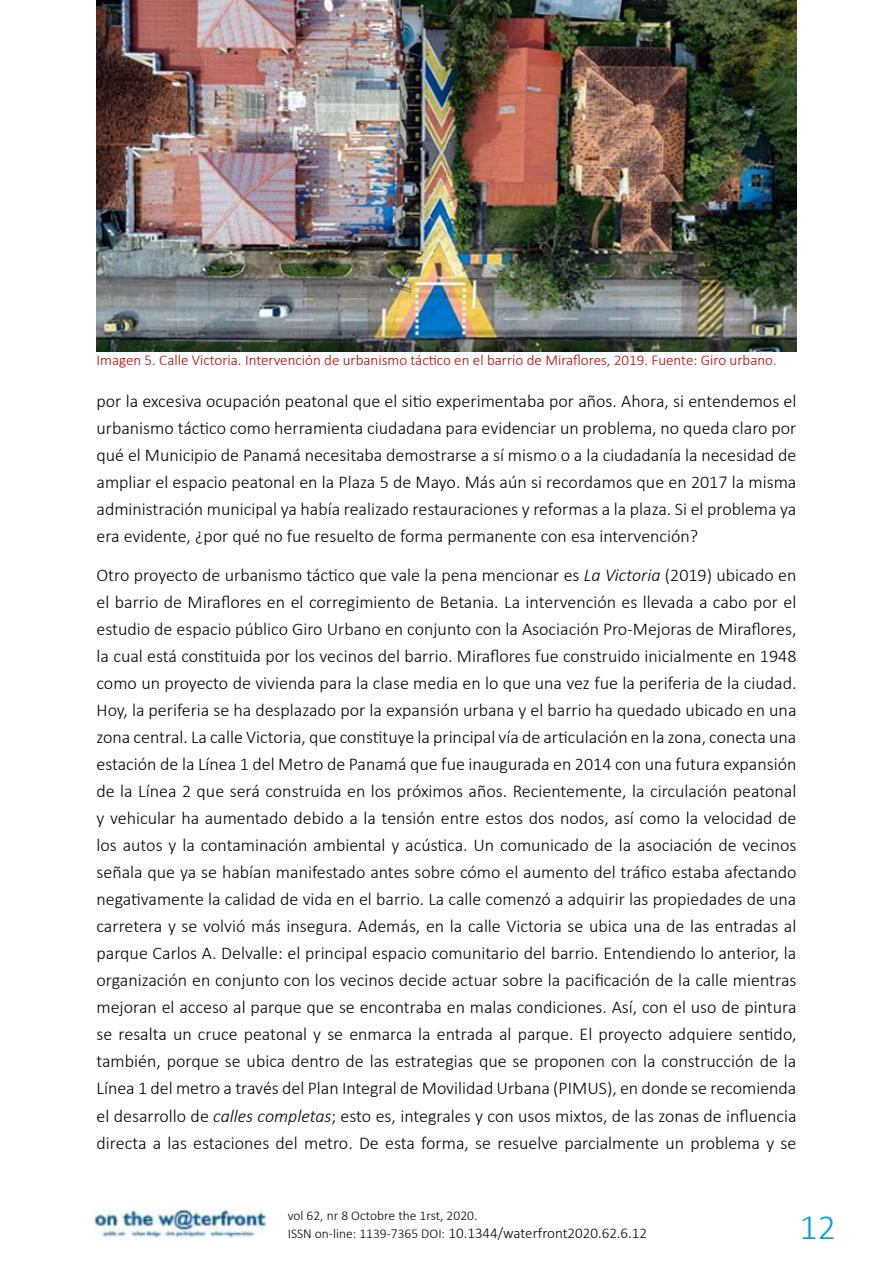
<style>
.page{position:relative;width:893px;height:1263px;background:#fff}
.page>*{position:absolute;margin:0;border:0;box-sizing:border-box;transform-origin:0 0}
.t1{font:300 36px "Calibri";color:#009ee0}
.t2{font:300 18px/27px "Calibri";color:#000;text-align:justify}
.t3{font:300 15px "Calibri";color:#c00000}
.t4{font:300 15px "Calibri";color:#000}
.t5{font:300 13.5px "Calibri";color:#000}
.s1{font-style:italic}
.s2{font-size:13.5px}
</style>
<div class="page">
<img style="left:95px;top:1209px;width:172px;height:29px">
<img style="left:97px;top:0;width:699px;height:352px">
<p class="t3" style="left:97px;top:351px;width:682px">Imagen 5. Calle Victoria. Intervención de urbanismo táctico en el barrio de Miraflores, 2019. Fuente: Giro urbano.</p>
<p class="t2" style="left:97px;top:387px;width:701px">por la excesiva ocupación peatonal que el sitio experimentaba por años. Ahora, si entendemos el urbanismo táctico como herramienta ciudadana para evidenciar un problema, no queda claro por qué el Municipio de Panamá necesitaba demostrarse a sí mismo o a la ciudadanía la necesidad de ampliar el espacio peatonal en la Plaza 5 de Mayo. Más aún si recordamos que en 2017 la misma administración municipal ya había realizado restauraciones y reformas a la plaza. Si el problema ya era evidente, ¿por qué no fue resuelto de forma permanente con esa intervención?</p>
<p class="t2" style="left:97px;top:562px;width:701px">Otro proyecto de urbanismo táctico que vale la pena mencionar es <span class="s1">La Victoria</span> (2019) ubicado en el barrio de Miraflores en el corregimiento de Betania. La intervención es llevada a cabo por el estudio de espacio público Giro Urbano en conjunto con la Asociación Pro-Mejoras de Miraflores, la cual está constituida por los vecinos del barrio. Miraflores fue construido inicialmente en 1948 como un proyecto de vivienda para la clase media en lo que una vez fue la periferia de la ciudad.<br>Hoy, la periferia se ha desplazado por la expansión urbana y el barrio ha quedado ubicado en una zona central. La calle Victoria, que constituye la principal vía de articulación en la zona, conecta una estación de la Línea 1 del Metro de Panamá que fue inaugurada en 2014 con una futura expansión de la Línea 2 que será construida en los próximos años. Recientemente, la circulación peatonal y vehicular ha aumentado debido a la tensión entre estos dos nodos, así como la velocidad de los autos y la contaminación ambiental y acústica. Un comunicado de la asociación de vecinos señala que ya se habían manifestado antes sobre cómo el aumento del tráfico estaba afectando negativamente la calidad de vida en el barrio. La calle comenzó a adquirir las propiedades de una carretera y se volvió más insegura. Además, en la calle Victoria se ubica una de las entradas al parque Carlos A. Delvalle: el principal espacio comunitario del barrio. Entendiendo lo anterior, la organización en conjunto con los vecinos decide actuar sobre la pacificación de la calle mientras mejoran el acceso al parque que se encontraba en malas condiciones. Así, con el uso de pintura se resalta un cruce peatonal y se enmarca la entrada al parque. El proyecto adquiere sentido, también, porque se ubica dentro de las estrategias que se proponen con la construcción de la Línea 1 del metro a través del Plan Integral de Movilidad Urbana (PIMUS), en donde se recomienda el desarrollo de <span class="s1">calles completas</span>; esto es, integrales y con usos mixtos, de las zonas de influencia directa a las estaciones del metro. De esta forma, se resuelve parcialmente un problema y se</p>
<p class="t5" style="left:288px;top:1207px;width:191px">vol 62, nr 8 Octobre the 1rst, 2020.</p>
<p class="t4" style="left:288px;top:1223px;width:361px"><span class="s2">ISSN on-line: 1139-7365 DOI:</span> 10.1344/waterfront2020.62.6.12</p>
<h1 class="t1" style="left:799px;top:1205px;width:38px">12</h1>
</div>
